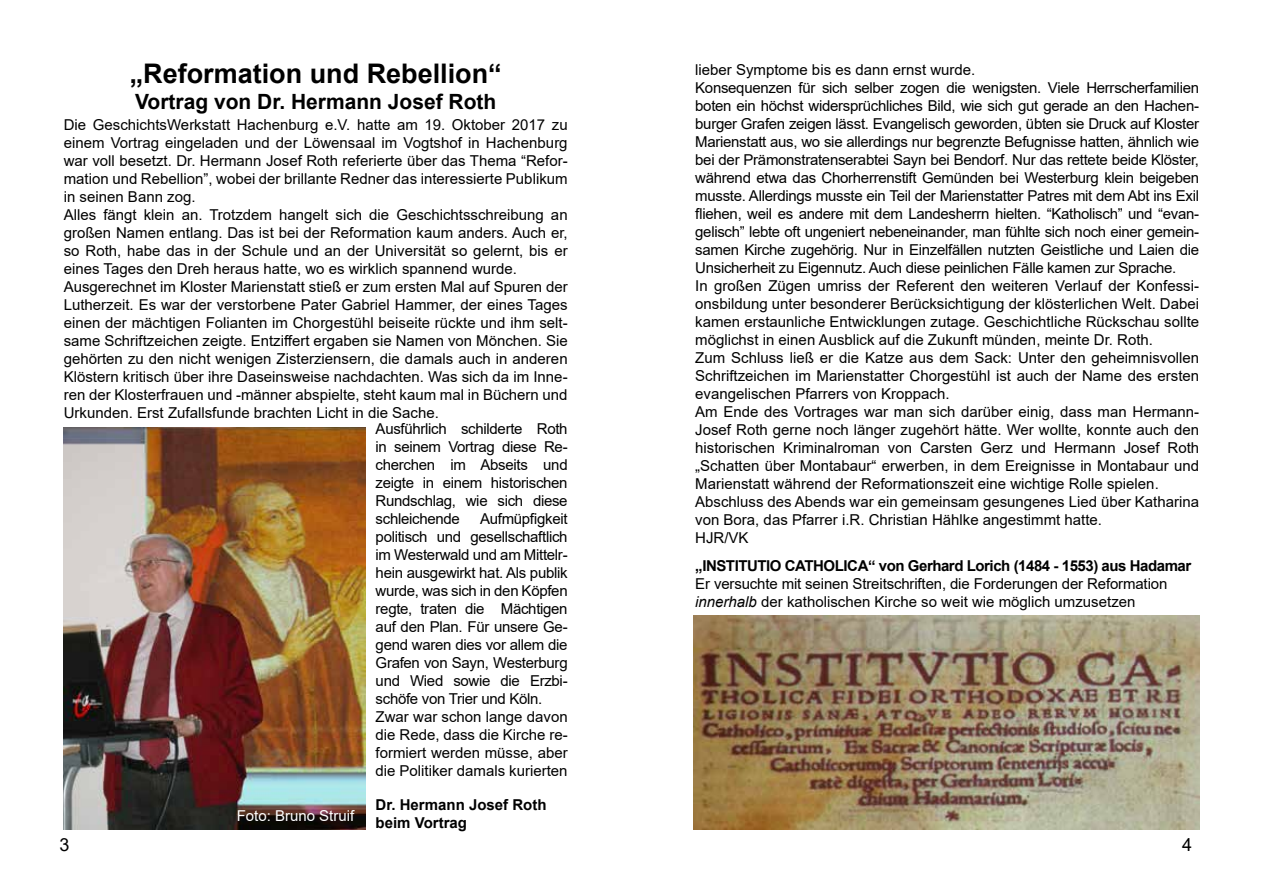
<style>
.page{position:relative;width:1263px;height:893px;background:#fff}
.page>*{position:absolute;margin:0;border:0;box-sizing:border-box;transform-origin:0 0}
.t1{font:700 27px "Arial";color:#000}
.t2{font:700 21px "Arial";color:#000}
.t3{font:18px "Arial";color:#000}
.t4{font:15px/18px "Arial";color:#000}
.t5{font:15px/18px "Arial";letter-spacing:-.02em;color:#000}
.t6{font:700 15px "Arial";letter-spacing:-.03em;color:#000}
.t7{font:700 15px/18px "Arial";color:#000}
.t8{font:15px "Arial";color:#fff}
.s1{font-style:italic}
</style>
<div class="page">
<img style="left:64px;top:427px;width:301px;height:402px">
<img style="left:694px;top:615px;width:505px;height:214px">
<h1 class="t1" style="left:130px;top:55px;width:374px">„Reformation und Rebellion“</h1>
<h2 class="t2" style="left:135px;top:86px;width:363px">Vortrag von Dr. Hermann Josef Roth</h2>
<p class="t4" style="left:64px;top:116px;width:505px">Die GeschichtsWerkstatt Hachenburg e.V. hatte am 19. Oktober 2017 zu einem Vortrag eingeladen und der Löwensaal im Vogtshof in Hachenburg war voll besetzt. Dr. Hermann Josef Roth referierte über das Thema “Refor&shy;mation und Rebellion”, wobei der brillante Redner das interessierte Publikum in seinen Bann zog.<br>Alles fängt klein an. Trotzdem hangelt sich die Geschichtsschreibung an großen Namen entlang. Das ist bei der Reformation kaum anders. Auch er, so Roth, habe das in der Schule und an der Universität so gelernt, bis er eines Tages den Dreh heraus hatte, wo es wirklich spannend wurde.<br>Ausgerechnet im Kloster Marienstatt stieß er zum ersten Mal auf Spuren der Lutherzeit. Es war der verstorbene Pater Gabriel Hammer, der eines Tages einen der mächtigen Folianten im Chorgestühl beiseite rückte und ihm selt&shy;same Schriftzeichen zeigte. Entziffert ergaben sie Namen von Mönchen. Sie gehörten zu den nicht wenigen Zisterziensern, die damals auch in anderen Klöstern kritisch über ihre Daseinsweise nachdachten. Was sich da im Inne&shy;ren der Klosterfrauen und -männer abspielte, steht kaum mal in Büchern und Urkunden. Erst Zufallsfunde brachten Licht in die Sache.</p>
<p class="t4" style="left:376px;top:420px;width:194px;text-align:justify">Ausführlich schilderte Roth in seinem Vortrag diese Re&shy;cherchen im Abseits und zeigte in einem historischen Rundschlag, wie sich diese schleichende</p>
<p class="t5" style="left:376px;top:510px;width:194px;text-indent:104px">Aufmüpfigkeit politisch und gesellschaftlich im Westerwald und am Mittelr&shy;hein ausgewirkt hat. Als publik wurde, was sich in den Köpfen regte, traten die Mächtigen auf den Plan. Für unsere Ge&shy;gend waren dies vor allem die<br>Grafen von Sayn, Westerburg und Wied sowie die Erzbi&shy;schöfe von Trier und Köln.<br>Zwar war schon lange davon die Rede, dass die Kirche re&shy;formiert werden müsse, aber die Politiker damals kurierten</p>
<p class="t8" style="left:237px;top:806px;width:119px">Foto: Bruno Struif</p>
<p class="t7" style="left:376px;top:796px;width:172px">Dr. Hermann Josef Roth beim Vortrag</p>
<p class="t4" style="left:695px;top:60px;width:505px">lieber Symptome bis es dann ernst wurde.<br>Konsequenzen für sich selber zogen die wenigsten. Viele Herrscherfamilien boten ein höchst widersprüchliches Bild, wie sich gut gerade an den Hachen&shy;burger Grafen zeigen lässt. Evangelisch geworden, übten sie Druck auf Kloster Marienstatt aus, wo sie allerdings nur begrenzte Befugnisse hatten, ähnlich wie bei der Prämonstratenserabtei Sayn bei Bendorf. Nur das rettete beide Klöster, während etwa das Chorherrenstift Gemünden bei Westerburg klein beigeben musste. Allerdings musste ein Teil der Marienstatter Patres mit dem Abt ins Exil fliehen, weil es andere mit dem Landesherrn hielten. “Katholisch” und “evan&shy;gelisch” lebte oft ungeniert nebeneinander, man fühlte sich noch einer gemein&shy;samen Kirche zugehörig. Nur in Einzelfällen nutzten Geistliche und Laien die Unsicherheit zu Eigennutz. Auch diese peinlichen Fälle kamen zur Sprache.<br>In großen Zügen umriss der Referent den weiteren Verlauf der Konfessi&shy;onsbildung unter besonderer Berücksichtigung der klösterlichen Welt. Dabei kamen erstaunliche Entwicklungen zutage. Geschichtliche Rückschau sollte möglichst in einen Ausblick auf die Zukunft münden, meinte Dr. Roth.<br>Zum Schluss ließ er die Katze aus dem Sack: Unter den geheimnisvollen Schriftzeichen im Marienstatter Chorgestühl ist auch der Name des ersten evangelischen Pfarrers von Kroppach.<br>Am Ende des Vortrages war man sich darüber einig, dass man Hermann-Josef Roth gerne noch länger zugehört hätte. Wer wollte, konnte auch den historischen Kriminalroman von Carsten Gerz und Hermann Josef Roth „Schatten über Montabaur“ erwerben, in dem Ereignisse in Montabaur und Marienstatt während der Reformationszeit eine wichtige Rolle spielen.<br>Abschluss des Abends war ein gemeinsam gesungenes Lied über Katharina von Bora, das Pfarrer i.R. Christian Hählke angestimmt hatte.<br>HJR/VK</p>
<p class="t6" style="left:695px;top:555px;width:497px">„INSTITUTIO CATHOLICA“ von Gerhard Lorich (1484 - 1553) aus Hadamar</p>
<p class="t4" style="left:695px;top:575px;width:474px">Er versuchte mit seinen Streitschriften, die Forderungen der Reformation <span class="s1">innerhalb</span> der katholischen Kirche so weit wie möglich umzusetzen</p>
<p class="t3" style="left:60px;top:832px;width:12px">3</p>
<p class="t3" style="left:1182px;top:832px;width:12px">4</p>
</div>
